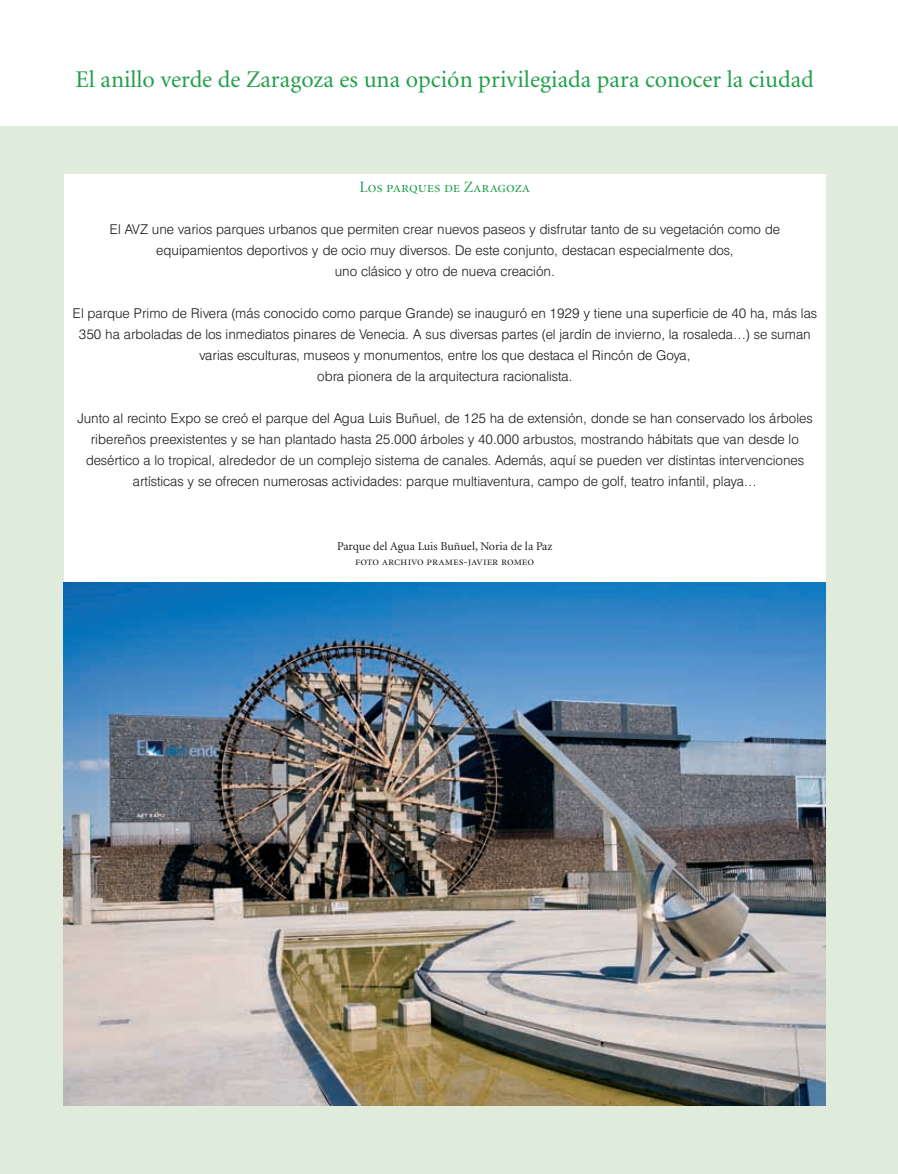
<style>
.page{position:relative;width:898px;height:1174px;background:#fff}
.page>*{position:absolute;margin:0;border:0;box-sizing:border-box;transform-origin:0 0}
.t1{font:24px "Minion";color:#219f4a}
.t2{font:15.75px "Minion Display Regular SC";color:#219f4a}
.t3{font:300 13.5px/21px "AT Triumvirate";color:#231f20;text-align:center}
.t4{font:12px "Minion";color:#231f20}
.t5{font:12px "Minion Display Regular SC";color:#231f20}
</style>
<div class="page">
<div style="left:0;top:126px;width:897px;height:1048px;background:#dfebdb"></div>
<div style="left:64px;top:174px;width:761px;height:408px;background:#fff"></div>
<img style="left:64px;top:582px;width:761px;height:524px">
<h1 class="t1" style="left:76px;top:70px;width:739px">El anillo verde de Zaragoza es una opción privilegiada para conocer la ciudad</h1>
<p class="t2" style="left:359px;top:180px;width:172px">Los parques de Zaragoza</p>
<p class="t3" style="left:109px;top:220px;width:671px">El AVZ une varios parques urbanos que permiten crear nuevos paseos y disfrutar tanto de su vegetación como de equipamientos deportivos y de ocio muy diversos. De este conjunto, destacan especialmente dos,<br>uno clásico y otro de nueva creación.</p>
<p class="t3" style="left:72px;top:304px;width:746px">El parque Primo de Rivera (más conocido como parque Grande) se inauguró en 1929 y tiene una superficie de 40 ha, más las 350 ha arboladas de los inmediatos pinares de Venecia. A sus diversas partes (el jardín de invierno, la rosaleda…) se suman varias esculturas, museos y monumentos, entre los que destaca el Rincón de Goya,<br>obra pionera de la arquitectura racionalista.</p>
<p class="t3" style="left:77px;top:409px;width:737px">Junto al recinto Expo se creó el parque del Agua Luis Buñuel, de 125 ha de extensión, donde se han conservado los árboles ribereños preexistentes y se han plantado hasta 25.000 árboles y 40.000 arbustos, mostrando hábitats que van desde lo desértico a lo tropical, alrededor de un complejo sistema de canales. Además, aquí se pueden ver distintas intervenciones artísticas y se ofrecen numerosas actividades: parque multiaventura, campo de golf, teatro infantil, playa…</p>
<p class="t4" style="left:337px;top:542px;width:217px">Parque del Agua Luis Buñuel, Noria de la Paz</p>
<p class="t5" style="left:355px;top:556px;width:180px">foto archivo prames-javier romeo</p>
</div>
